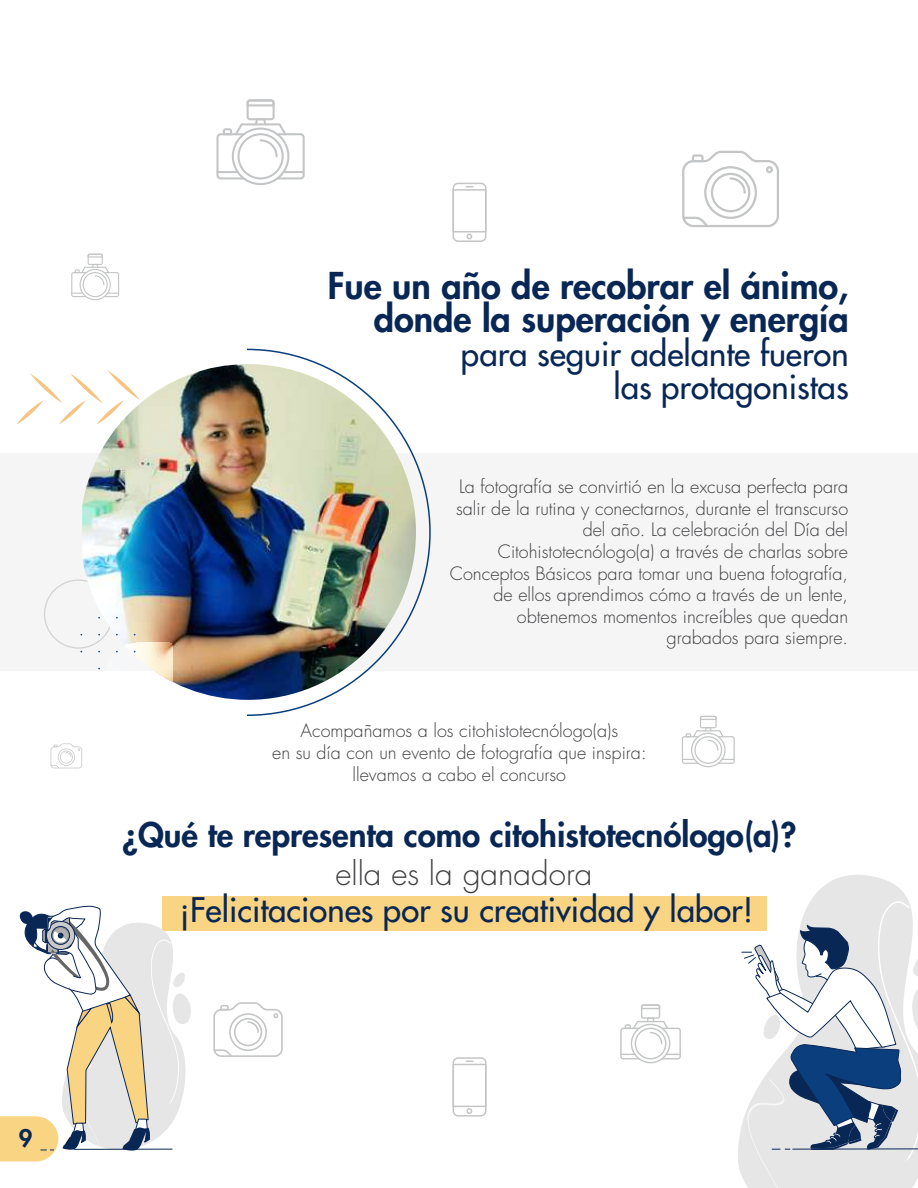
<style>
.page{position:relative;width:918px;height:1188px;background:#fff}
.page>*{position:absolute;margin:0;border:0;box-sizing:border-box;transform-origin:0 0}
.t1{font:800 36px/33.3px "Futura Std";color:#092755;text-align:right}
.t2{font:500 33px/33.3px "Futura Std";color:#092755;text-align:right}
.t3{font:800 33px "Futura Std";color:#092755}
.t4{font:300 31.5px "Futura Std";color:#3e3d40}
.t5{font:800 23.55px "Futura Std";color:#092755}
.t6{font:300 18px/21.6px "Futura Std";color:#3e3d40;text-align:right}
</style>
<div class="page">
<svg style="left:738px;top:875px;width:171px;height:301px"></svg>
<div style="left:162px;top:896px;width:604px;height:35px;background:#f9d583"></div>
<div style="left:0;top:454px;width:918px;height:217px;background:#f5f5f5"></div>
<img style="left:82px;top:364px;width:166px;height:336px">
<svg style="left:16px;top:370px;width:124px;height:55px"></svg>
<div style="left:44px;top:579px;width:69px;height:70px;border:1px solid #c3c4c5;border-radius:50%"></div>
<svg style="left:98px;top:643px;width:75px;height:57px"></svg>
<img style="left:248px;top:349px;width:183px;height:367px">
<svg style="left:453px;top:1057px;width:34px;height:60px"></svg>
<svg style="left:51px;top:743px;width:31px;height:25px"></svg>
<svg style="left:71px;top:254px;width:48px;height:46px"></svg>
<svg style="left:0;top:905px;width:191px;height:257px"></svg>
<svg style="left:213px;top:1002px;width:70px;height:55px"></svg>
<svg style="left:620px;top:1004px;width:61px;height:59px"></svg>
<svg style="left:742px;top:901px;width:176px;height:287px"></svg>
<svg style="left:682px;top:151px;width:97px;height:76px"></svg>
<svg style="left:453px;top:183px;width:34px;height:59px"></svg>
<svg style="left:682px;top:716px;width:53px;height:51px"></svg>
<svg style="left:216px;top:99px;width:89px;height:86px"></svg>
<hr style="left:216px;top:171px;width:22px;height:2px;background:#c4c5c6">
<hr style="left:283px;top:171px;width:21px;height:2px;background:#c4c5c6">
<h3 class="t5" style="left:19px;top:1124px;width:15px">9</h3>
<h1 class="t1" style="left:328px;top:269px;width:522px">Fue un año de recobrar el ánimo, donde la superación y energía</h1>
<h2 class="t2" style="left:461px;top:337px;width:389px">para seguir adelante fueron las protagonistas</h2>
<p class="t6" style="left:450px;top:476px;width:400px">La fotografía se convirtió en la excusa perfecta para salir de la rutina y conectarnos, durante el transcurso del año. La celebración del Día del Citohistotecnólogo(a) a través de charlas sobre Conceptos Básicos para tomar una buena fotografía, de ellos aprendimos cómo a través de un lente, obtenemos momentos increíbles que quedan grabados para siempre.</p>
<p class="t6" style="left:272px;top:721px;width:376px;text-align:center">Acompañamos a los citohistotecnólogo(a)s<br>en su día con un evento de fotografía que inspira: llevamos a cabo el concurso</p>
<h2 class="t3" style="left:122px;top:814px;width:676px">¿Qué te representa como citohistotecnólogo(a)?</h2>
<h3 class="t4" style="left:335px;top:854px;width:259px">ella es la ganadora</h3>
<h2 class="t2" style="left:179px;top:893px;width:576px">¡Felicitaciones por su creatividad y labor!</h2>
</div>
